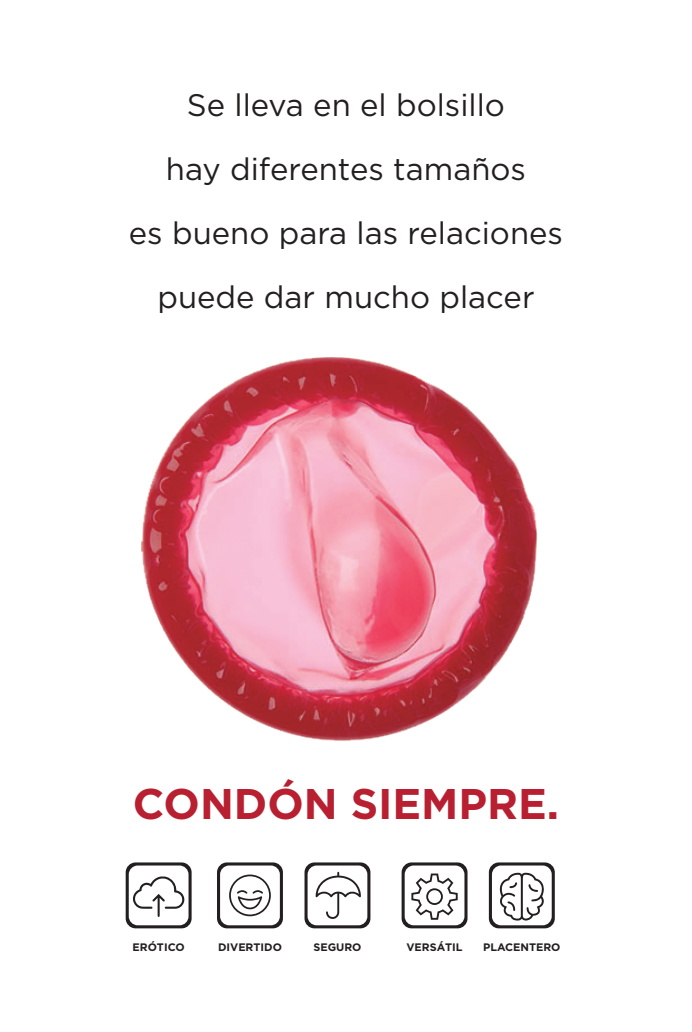
<style>
.page{position:relative;width:692px;height:1032px;background:#fff}
.page>*{position:absolute;margin:0;border:0;box-sizing:border-box;transform-origin:0 0}
.t1{font:700 42.8px "Gotham";color:#b81f30}
.t2{font:31.2px/64px "Gotham";color:#231f20;text-align:center}
.t3{font:700 10.8px "Gotham";color:#231f20}
</style>
<div class="page">
<svg style="left:401px;top:862px;width:66px;height:66px"></svg>
<svg style="left:304px;top:862px;width:66px;height:66px"></svg>
<svg style="left:489px;top:862px;width:66px;height:66px"></svg>
<svg style="left:126px;top:862px;width:66px;height:66px"></svg>
<svg style="left:217px;top:862px;width:66px;height:66px"></svg>
<img style="left:141px;top:357px;width:396px;height:384px">
<p class="t2" style="left:129px;top:72px;width:436px">Se lleva en el bolsillo<br>hay diferentes tamaños<br>es bueno para las relaciones puede dar mucho placer</p>
<h1 class="t1" style="left:133px;top:779px;width:428px">CONDÓN SIEMPRE.</h1>
<p class="t3" style="left:133px;top:941px;width:54px">ERÓTICO</p>
<p class="t3" style="left:218px;top:941px;width:65px">DIVERTIDO</p>
<p class="t3" style="left:313px;top:941px;width:50px">SEGURO</p>
<p class="t3" style="left:406px;top:941px;width:58px">VERSÁTIL</p>
<p class="t3" style="left:483px;top:941px;width:79px">PLACENTERO</p>
</div>
